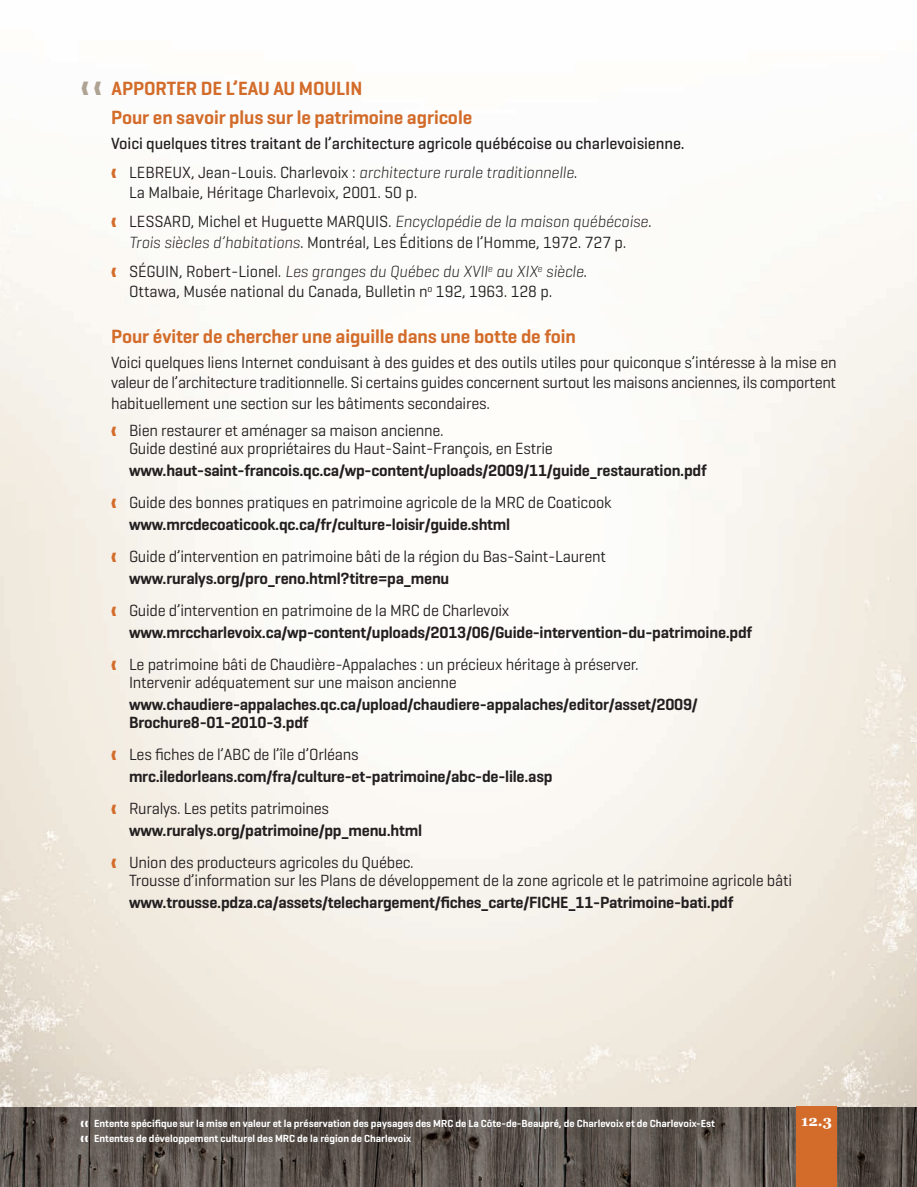
<style>
.page{position:relative;width:917px;height:1187px;background:#fff}
.page>*{position:absolute;margin:0;border:0;box-sizing:border-box;transform-origin:0 0}
.t1{font:600 19.5px/28.5px "Geogrotesque";letter-spacing:-.005em;color:#d36c2a}
.t2{font:16.5px/20.2px "Geogrotesque";letter-spacing:-.015em;color:#231f20}
.t3{font:600 16.5px/22.5px "Geogrotesque";letter-spacing:-.015em;color:#231f20}
.t4{font:500 16.5px "Geogrotesque";letter-spacing:-.005em;color:#231f20}
.t5{font:700 15px "Georgia";color:#fff}
.t6{font:600 10.5px "Geogrotesque";color:#fff}
.s1{color:#afa494}
.s2{color:#d36c2a}
.s3{font-weight:300;font-style:italic}
.s4{font-weight:600}
.s5{font-weight:400}
</style>
<div class="page">
<img style="left:0;top:201px;width:917px;height:906px">
<img style="left:0;top:1107px;width:917px;height:80px">
<div style="left:796px;top:1106px;width:41px;height:81px;background:#d36c2a"></div>
<p class="t1" style="left:111px;top:76px;width:363px;text-indent:-30px"><span class="s1">→</span> <span class="s1">→</span> APPORTER DE L’EAU AU MOULIN<br>Pour en savoir plus sur le patrimoine agricole</p>
<p class="t4" style="left:111px;top:137px;width:575px">Voici quelques titres traitant de l’architecture agricole québécoise ou charlevoisienne.</p>
<p class="t2" style="left:129px;top:164px;width:450px;text-indent:-18px"><span class="s2">→</span> LEBREUX, Jean-Louis. Charlevoix : <span class="s3">architecture rurale traditionnelle</span>.<br>La Malbaie, Héritage Charlevoix, 2001. 50 p.</p>
<p class="t2" style="left:111px;top:213px;width:542px;text-align:center"><span class="s2">→</span> LESSARD, Michel et Huguette MARQUIS. <span class="s3">Encyclopédie de la maison québécoise</span>.<br><span class="s3">Trois siècles d’habitations</span>. Montréal, Les Éditions de l’Homme, 1972. 727 p.</p>
<p class="t2" style="left:129px;top:263px;width:459px;text-indent:-18px"><span class="s2">→</span> SÉGUIN, Robert-Lionel. <span class="s3">Les granges du Québec du XVII</span><sup>e</sup> <span class="s3">au XIX</span><sup>e</sup> <span class="s3">siècle</span>.<br>Ottawa, Musée national du Canada, Bulletin n<sup>o</sup> 192, 1963. 128 p.</p>
<p class="t1" style="left:111px;top:324px;width:466px">Pour éviter de chercher une aiguille dans une botte de foin</p>
<p class="t2" style="left:111px;top:354px;width:727px;text-align:justify">Voici quelques liens Internet conduisant à des guides et des outils utiles pour quiconque s’intéresse à la mise en valeur de l’architecture traditionnelle. Si certains guides concernent surtout les maisons anciennes, ils comportent habituellement une section sur les bâtiments secondaires.</p>
<p class="t2" style="left:129px;top:422px;width:425px;line-height:18px;text-indent:-18px"><span class="s2">→</span> Bien restaurer et aménager sa maison ancienne.<br>Guide destiné aux propriétaires du Haut-Saint-François, en Estrie</p>
<p class="t3" style="left:129px;top:461px;width:579px">www.haut-saint-francois.qc.ca/wp-content/uploads/2009/11/guide_restauration.pdf</p>
<p class="t2" style="left:129px;top:492px;width:484px;line-height:22.5px;text-indent:-18px"><span class="s2">→</span> Guide des bonnes pratiques en patrimoine agricole de la MRC de Coaticook <span class="s4">www.mrcdecoaticook.qc.ca/fr/culture-loisir/guide.shtml</span></p>
<p class="t2" style="left:129px;top:546px;width:478px;line-height:22.5px;text-indent:-18px"><span class="s2">→</span> Guide d’intervention en patrimoine bâti de la région du Bas-Saint-Laurent <span class="s4">www.ruralys.org/pro_reno.html?titre=pa_menu</span></p>
<p class="t3" style="left:129px;top:600px;width:624px;text-indent:-18px"><span class="s2">→</span> <span class="s5">Guide d’intervention en patrimoine de la MRC de Charlevoix </span>www.mrccharlevoix.ca/wp-content/uploads/2013/06/Guide-intervention-du-patrimoine.pdf</p>
<p class="t2" style="left:129px;top:656px;width:511px;line-height:18px;text-indent:-18px"><span class="s2">→</span> Le patrimoine bâti de Chaudière-Appalaches : un précieux héritage à préserver.<br>Intervenir adéquatement sur une maison ancienne</p>
<p class="t3" style="left:129px;top:697px;width:570px;line-height:18px">www.chaudiere-appalaches.qc.ca/upload/chaudiere-appalaches/editor/asset/2009/<br>Brochure8-01-2010-3.pdf</p>
<p class="t3" style="left:129px;top:744px;width:425px;text-indent:-18px"><span class="s2">→</span> <span class="s5">Les fiches de l’ABC de l’île d’Orléans </span>mrc.iledorleans.com/fra/culture-et-patrimoine/abc-de-lile.asp</p>
<p class="t3" style="left:129px;top:798px;width:294px;text-indent:-18px"><span class="s2">→</span> <span class="s5">Ruralys. Les petits patrimoines </span>www.ruralys.org/patrimoine/pp_menu.html</p>
<p class="t2" style="left:129px;top:854px;width:664px;line-height:18px;text-indent:-18px"><span class="s2">→</span> Union des producteurs agricoles du Québec.<br>Trousse d’information sur les Plans de développement de la zone agricole et le patrimoine agricole bâti</p>
<p class="t3" style="left:129px;top:893px;width:606px">www.trousse.pdza.ca/assets/telechargement/fiches_carte/FICHE_11-Patrimoine-bati.pdf</p>
<p class="t6" style="left:81px;top:1119px;width:636px">→→ Entente spécifique sur la mise en valeur et la préservation des paysages des MRC de La Côte-de-Beaupré, de Charlevoix et de Charlevoix-Est</p>
<p class="t5" style="left:801px;top:1112px;width:33px">12.3</p>
<p class="t6" style="left:81px;top:1134px;width:332px">→→ Ententes de développement culturel des MRC de la région de Charlevoix</p>
</div>
